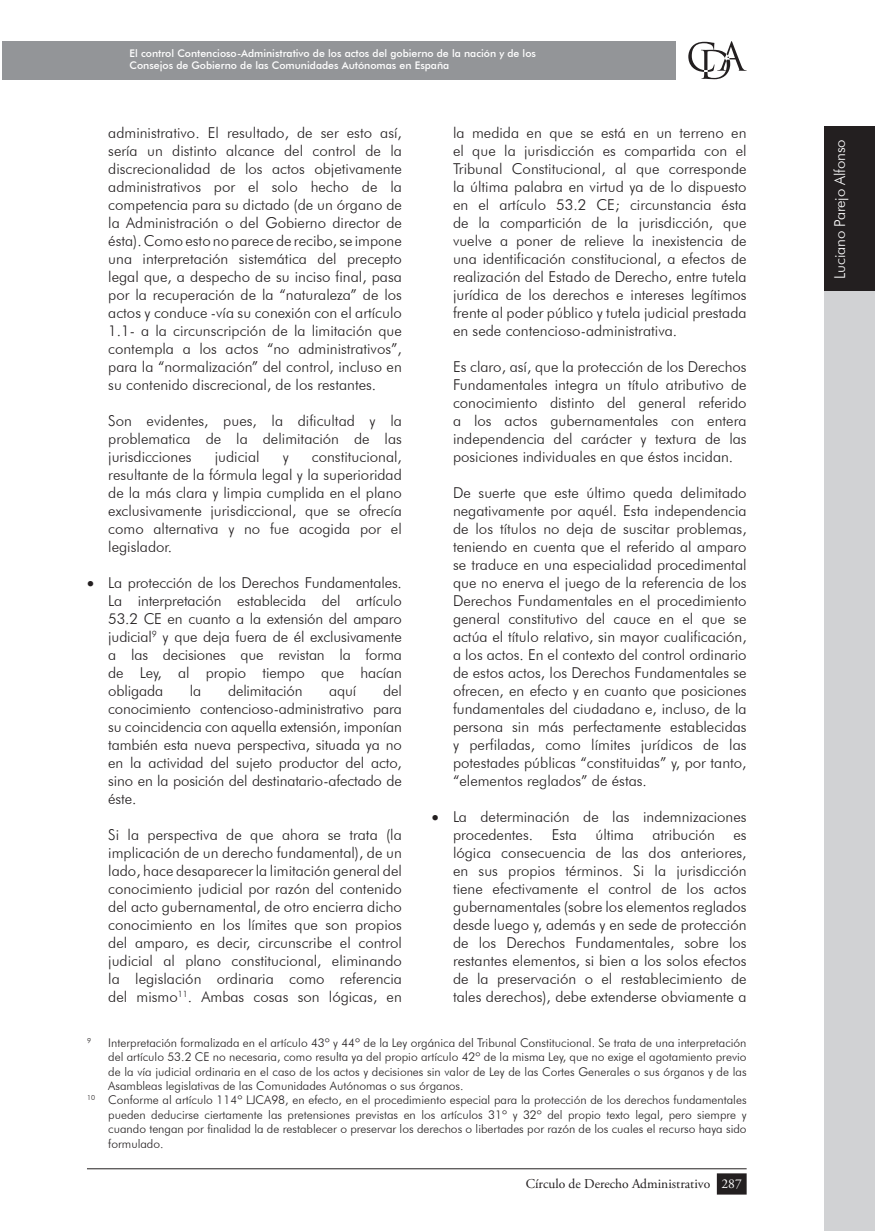
<style>
.page{position:relative;width:875px;height:1231px;background:#fff}
.page>*{position:absolute;margin:0;border:0;box-sizing:border-box;transform-origin:0 0}
.t1{font:300 15px/18px "Futura BT";color:#231f20;text-align:justify}
.t2{font:300 15px "Futura BT";letter-spacing:-.01em;color:#fff}
.t3{font:13.5px "Adobe Garamond Pro";color:#231f20}
.t4{font:300 12px "Futura BT";color:#231f20}
.t5{font:500 10.5px/12.6px "Futura BT";color:#fff}
.t6{font:300 7.05px "Futura BT";color:#231f20}
.s1{color:#fff}
</style>
<div class="page">
<div style="left:824px;top:280px;width:50px;height:951px;background:#d1d2d4"></div>
<div style="left:2px;top:41px;width:673px;height:39px;background:#939598"></div>
<div style="left:824px;top:126px;width:50px;height:165px;background:#231f20"></div>
<svg style="left:688px;top:41px;width:58px;height:38px"></svg>
<hr style="left:87px;top:1168px;width:659px;height:1px;background:#231f20">
<div style="left:717px;top:1174px;width:28px;height:20px;background:#231f20"></div>
<div style="left:716px;top:1173px;width:30px;height:21px;border:2px solid #231f20"></div>
<p class="t5" style="left:129px;top:47px;width:408px">El control Contencioso-Administrativo de los actos del gobierno de la nación y de los<br>Consejos de Gobierno de las Comunidades Autónomas en España</p>
<p class="t1" style="left:108px;top:123px;width:295px">administrativo. El resultado, de ser esto así, sería un distinto alcance del control de la discrecionalidad de los actos objetivamente administrativos por el solo hecho de la competencia para su dictado (de un órgano de la Administración o del Gobierno director de ésta). Como esto no parece de recibo, se impone una interpretación sistemática del precepto legal que, a despecho de su inciso final, pasa por la recuperación de la “naturaleza” de los actos y conduce -vía su conexión con el artículo 1.1- a la circunscripción de la limitación que contempla a los actos “no administrativos”, para la “normalización” del control, incluso en su contenido discrecional, de los restantes.</p>
<p class="t1" style="left:108px;top:411px;width:295px">Son evidentes, pues, la dificultad y la problematica de la delimitación de las jurisdicciones</p>
<p class="t1" style="left:108px;top:447px;width:295px;text-indent:203px">constitucional, resultante de la fórmula legal y la superioridad de la más clara y limpia cumplida en el plano exclusivamente jurisdiccional, que se ofrecía como alternativa y no fue acogida por el legislador.</p>
<p class="t1" style="left:108px;top:573px;width:295px;text-indent:-21px">• La protección de los Derechos Fundamentales.<br>La interpretación establecida del artículo 53.2 CE en cuanto a la extensión del amparo judicial<sup>9</sup> y que deja fuera de él exclusivamente a las decisiones que revistan la forma de Ley, al propio tiempo que hacían obligada</p>
<p class="t1" style="left:215px;top:447px;width:46px">judicial</p>
<p class="t1" style="left:283px;top:447px;width:8px">y</p>
<p class="t1" style="left:108px;top:681px;width:295px;text-indent:275px">del conocimiento contencioso-administrativo para su coincidencia con aquella extensión, imponían también esta nueva perspectiva, situada ya no en la actividad del sujeto productor del acto, sino en la posición del destinatario-afectado de éste.</p>
<p class="t1" style="left:108px;top:825px;width:295px">Si la perspectiva de que ahora se trata (la implicación de un derecho fundamental), de un lado, hace desaparecer la limitación general del conocimiento judicial por razón del contenido del acto gubernamental, de otro encierra dicho conocimiento en los límites que son propios del amparo, es decir, circunscribe el control judicial al plano constitucional, eliminando la legislación ordinaria como referencia del mismo<sup>11</sup>. Ambas cosas son lógicas, en</p>
<p class="t1" style="left:190px;top:681px;width:13px">la</p>
<p class="t1" style="left:228px;top:681px;width:76px">delimitación</p>
<p class="t1" style="left:329px;top:681px;width:29px">aquí</p>
<p class="t1" style="left:453px;top:123px;width:295px">la medida en que se está en un terreno en el que la jurisdicción es compartida con el Tribunal Constitucional, al que corresponde la última palabra en virtud ya de lo dispuesto en el artículo 53.2 CE; circunstancia ésta de la compartición de la jurisdicción, que vuelve a poner de relieve la inexistencia de una identificación constitucional, a efectos de realización del Estado de Derecho, entre tutela jurídica de los derechos e intereses legítimos frente al poder público y tutela judicial prestada en sede contencioso-administrativa.</p>
<p class="t1" style="left:453px;top:357px;width:295px">Es claro, así, que la protección de los Derechos Fundamentales integra un título atributivo de conocimiento distinto del general referido a los actos gubernamentales con entera independencia del carácter y textura de las posiciones individuales en que éstos incidan.</p>
<p class="t1" style="left:453px;top:483px;width:295px">De suerte que este último queda delimitado negativamente por aquél. Esta independencia de los títulos no deja de suscitar problemas, teniendo en cuenta que el referido al amparo se traduce en una especialidad procedimental que no enerva el juego de la referencia de los Derechos Fundamentales en el procedimiento general constitutivo del cauce en el que se actúa el título relativo, sin mayor cualificación, a los actos. En el contexto del control ordinario de estos actos, los Derechos Fundamentales se ofrecen, en efecto y en cuanto que posiciones fundamentales del ciudadano e, incluso, de la persona sin más perfectamente establecidas y perfiladas, como límites jurídicos de las potestades públicas “constituidas” y, por tanto, “elementos reglados” de éstas.</p>
<p class="t1" style="left:453px;top:807px;width:295px;text-indent:-21px">• La determinación de las indemnizaciones procedentes. Esta última atribución es lógica consecuencia de las dos anteriores, en sus propios términos. Si la jurisdicción tiene efectivamente el control de los actos gubernamentales (sobre los elementos reglados desde luego y, además y en sede de protección de los Derechos Fundamentales, sobre los restantes elementos, si bien a los solos efectos de la preservación o el restablecimiento de tales derechos), debe extenderse obviamente a</p>
<p class="t6" style="left:87px;top:1036px;width:6px">9</p>
<p class="t4" style="left:108px;top:1035px;width:639px">Interpretación formalizada en el artículo 43º y 44º de la Ley orgánica del Tribunal Constitucional. Se trata de una interpretación</p>
<p class="t4" style="left:108px;top:1050px;width:639px">del artículo 53.2 CE no necesaria, como resulta ya del propio artículo 42º de la misma Ley, que no exige el agotamiento previo</p>
<p class="t4" style="left:108px;top:1064px;width:639px">de la vía judicial ordinaria en el caso de los actos y decisiones sin valor de Ley de las Cortes Generales o sus órganos y de las</p>
<p class="t4" style="left:108px;top:1078px;width:357px">Asambleas legislativas de las Comunidades Autónomas o sus órganos.</p>
<p class="t4" style="left:87px;top:1093px;width:661px"><sup>10</sup> Conforme al artículo 114º LJCA98, en efecto, en el procedimiento especial para la protección de los derechos fundamentales</p>
<p class="t4" style="left:108px;top:1107px;width:639px">pueden deducirse ciertamente las pretensiones previstas en los artículos 31º y 32º del propio texto legal, pero siempre y</p>
<p class="t4" style="left:108px;top:1122px;width:639px">cuando tengan por finalidad la de restablecer o preservar los derechos o libertades por razón de los cuales el recurso haya sido</p>
<p class="t4" style="left:108px;top:1136px;width:57px">formulado.</p>
<p class="t3" style="left:525px;top:1175px;width:217px">Círculo de Derecho Administrativo <span class="s1">287</span></p>
<p class="t2" style="left:830px;top:278px;width:141px;rotate:-90deg">Luciano Parejo Alfonso</p>
</div>
